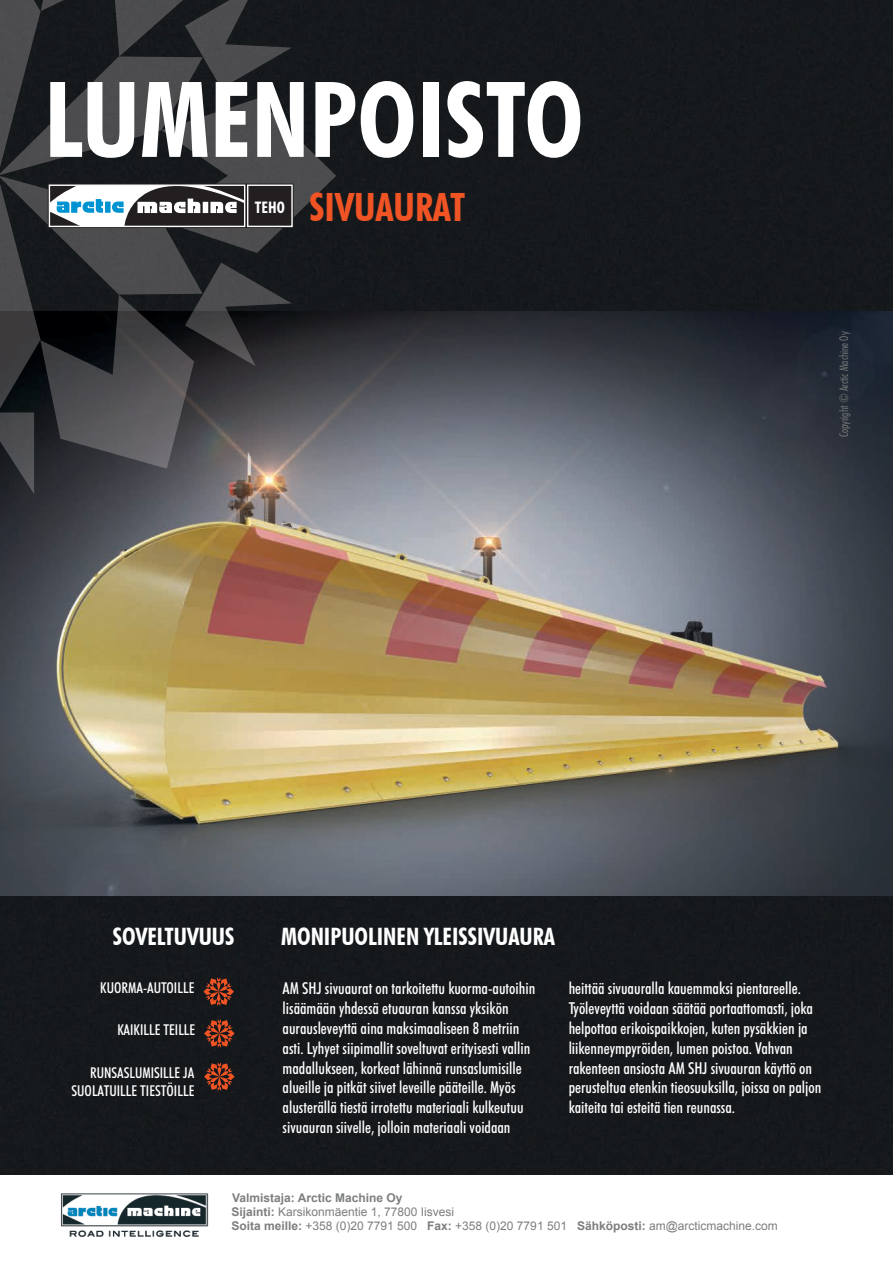
<style>
.page{position:relative;width:893px;height:1263px;background:#fff}
.page>*{position:absolute;margin:0;border:0;box-sizing:border-box;transform-origin:0 0}
.Main_headline{font:700 condensed 105px "Futura BT";color:#fff}
.Product_heading_larg{font:700 condensed 39px "Futura BT";color:#f05425}
.Feature_heading{font:700 condensed 24px "Futura BT";color:#fff}
.t1{font:700 condensed 16.95px "Myriad Pro";color:#fff}
.t2{font:500 condensed 16.5px/19.8px "Futura BT";color:#fff}
.Subfeature_heading{font:500 condensed 15px/18px "Futura BT";color:#fff;text-align:right}
.t3{font:12px "Arial";color:#7d7e7e}
.t4{font:700 12px "Arial";color:#7d7e7e}
.Copyright{font:300 condensed 12px "Futura BT";color:#7d7e7e}
.s1{font-weight:700}
</style>
<div class="page">
<div style="left:0;top:0;width:893px;height:1175px;background:#16191c"></div>
<img style="left:0;top:312px;width:893px;height:583px">
<svg style="left:203px;top:977px;width:31px;height:29px"></svg>
<svg style="left:204px;top:1019px;width:31px;height:29px"></svg>
<svg style="left:204px;top:1062px;width:31px;height:29px"></svg>
<svg style="left:0;top:0;width:336px;height:494px;background:#3a3b3e"></svg>
<div style="left:247px;top:185px;width:46px;height:42px;border:1px solid #fff"></div>
<img style="left:61px;top:1193px;width:148px;height:44px">
<p class="Main_headline" style="left:44px;top:56px;width:541px">LUMENPOISTO</p>
<p class="Product_heading_larg" style="left:310px;top:184px;width:157px">SIVUAURAT</p>
<p class="t1" style="left:255px;top:197px;width:31px">TEHO</p>
<p class="Copyright" style="left:837px;top:437px;width:107px;rotate:-90deg">Copyright © Arctic Machine Oy</p>
<p class="Feature_heading" style="left:113px;top:922px;width:123px">SOVELTUVUUS</p>
<p class="Feature_heading" style="left:281px;top:922px;width:275px">MONIPUOLINEN YLEISSIVUAURA</p>
<p class="Subfeature_heading" style="left:100px;top:979px;width:96px">KUORMA-AUTOILLE</p>
<p class="Subfeature_heading" style="left:117px;top:1021px;width:79px">KAIKILLE TEILLE</p>
<p class="Subfeature_heading" style="left:71px;top:1063px;width:124px">RUNSASLUMISILLE JA<br>SUOLATUILLE TIESTÖILLE</p>
<p class="t2" style="left:283px;top:978px;width:254px">AM SHJ sivuaurat on tarkoitettu kuorma-autoihin lisäämään yhdessä etuauran kanssa yksikön aurausleveyttä aina maksimaaliseen 8 metriin asti. Lyhyet siipimallit soveltuvat erityisesti vallin madallukseen, korkeat lähinnä runsaslumisille alueille ja pitkät siivet leveille pääteille. Myös alusterällä tiestä irrotettu materiaali kulkeutuu sivuauran siivelle, jolloin materiaali voidaan</p>
<p class="t2" style="left:569px;top:978px;width:254px">heittää sivuauralla kauemmaksi pientareelle.<br>Työleveyttä voidaan säätää portaattomasti, joka helpottaa erikoispaikkojen, kuten pysäkkien ja liikenneympyröiden, lumen poistoa. Vahvan rakenteen ansiosta AM SHJ sivuauran käyttö on perusteltua etenkin tieosuuksilla, joissa on paljon kaiteita tai esteitä tien reunassa.</p>
<p class="t4" style="left:232px;top:1189px;width:172px">Valmistaja: Arctic Machine Oy</p>
<p class="t3" style="left:231px;top:1204px;width:224px"><span class="s1">Sijainti:</span> Karsikonmäentie 1, 77800 Iisvesi</p>
<p class="t3" style="left:231px;top:1218px;width:548px"><span class="s1">Soita meille:</span> +358 (0)20 7791 500 <span class="s1">Fax:</span> +358 (0)20 7791 501 <span class="s1">Sähköposti:</span> am@arcticmachine.com</p>
</div>
